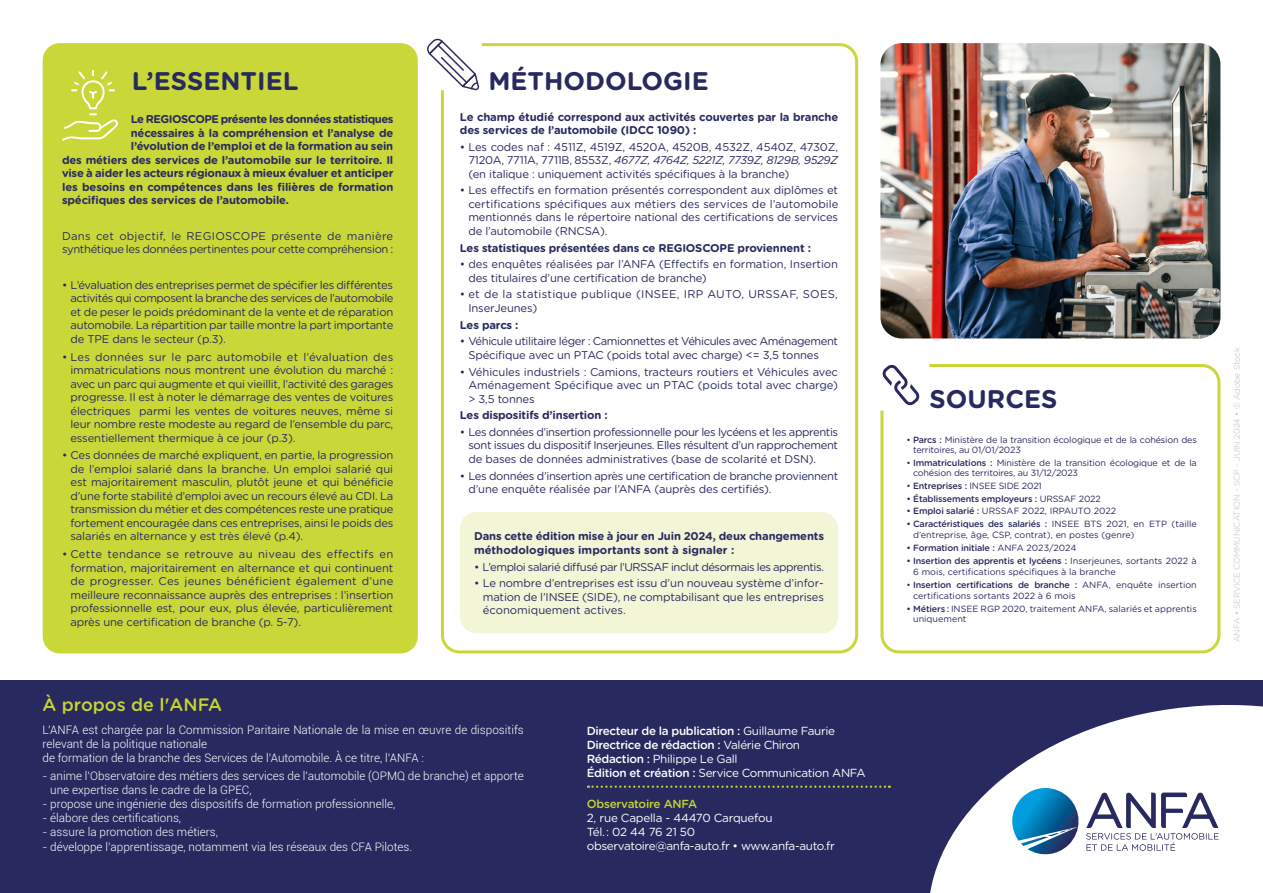
<style>
.page{position:relative;width:1263px;height:893px;background:#fff}
.page>*{position:absolute;margin:0;border:0;box-sizing:border-box;transform-origin:0 0}
.t1{font:700 25.5px "Gotham Rounded";color:#282a5f}
.t2{font:500 18px "Gotham Rounded";color:#c7d52f}
.t3{font:300 11.7px/14.1px "Roboto";color:#fff}
.t4{font:500 11.7px/14.1px "Gotham Rounded";letter-spacing:-.03em;color:#fff}
.t5{font:11.7px/14.1px "Gotham Rounded";letter-spacing:-.03em;color:#fff}
.t6{font:500 11.7px "Gotham Rounded";letter-spacing:-.02em;color:#c7d52f}
.t7{font:11.25px/13.5px "Gotham Rounded";letter-spacing:-.015em;color:#282a5f;text-align:justify}
.t8{font:700 11.25px/13.5px "Gotham Rounded";letter-spacing:-.015em;color:#282a5f}
.t9{font:11.25px/13.5px "Gotham Rounded";letter-spacing:-.035em;color:#282a5f}
.t10{font:11.25px/13.5px "Gotham Rounded";letter-spacing:.02em;color:#282a5f}
.t11{font:11.25px "Gotham Rounded";letter-spacing:-.045em;color:#282a5f}
.t12{font:700 11.25px "Gotham Rounded";letter-spacing:-.045em;color:#282a5f}
.t13{font:9px/10.8px "Gotham Rounded";letter-spacing:-.015em;color:#282a5f}
.t14{font:500 9px "Gotham Rounded";letter-spacing:-.02em;color:#282a5f}
.t15{font:300 8.25px "Gotham";color:#babac7}
.s1{font-style:italic}
.s2{font-weight:400}
.s3{font-weight:500}
</style>
<div class="page">
<div style="left:880px;top:364px;width:340px;height:289px;border:3px solid #c7d52f;border-radius:17px"></div>
<div style="left:847px;top:329px;width:82px;height:82px;background:#fff;border-radius:50%"></div>
<div style="left:0;top:680px;width:1263px;height:213px;background:#282a5f"></div>
<svg style="left:930px;top:705px;width:333px;height:188px;fill:#fff"></svg>
<svg style="left:1012px;top:788px;width:206px;height:69px;background:#a9c1d5"></svg>
<svg style="left:588px;top:785px;width:302px;height:3px"></svg>
<svg style="left:882px;top:364px;width:38px;height:42px"></svg>
<div style="left:441px;top:43px;width:417px;height:610px;border:3px solid #c7d52f;border-radius:17px"></div>
<div style="left:400px;top:8px;width:82px;height:82px;background:#fff;border-radius:50%"></div>
<svg style="left:427px;top:39px;width:52px;height:51px"></svg>
<div style="left:43px;top:43px;width:375px;height:610px;background:#c9d739;border-radius:17px"></div>
<svg style="left:62px;top:70px;width:56px;height:71px"></svg>
<img style="left:880px;top:43px;width:340px;height:295px">
<div style="left:460px;top:512px;width:378px;height:121px;background:#f2f5d6;border-radius:17px"></div>
<h1 class="t1" style="left:132px;top:63px;width:168px">L’ESSENTIEL</h1>
<p class="t12" style="left:131px;top:111px;width:264px">Le REGIOSCOPE présente les données statistiques</p>
<p class="t8" style="left:131px;top:126px;width:264px">nécessaires à la compréhension et l’analyse de</p>
<p class="t8" style="left:131px;top:139px;width:264px">l’évolution de l’emploi et de la formation au sein</p>
<p class="t8" style="left:62px;top:153px;width:333px">des métiers des services de l’automobile sur le territoire. Il</p>
<p class="t8" style="left:62px;top:166px;width:333px">vise à aider les acteurs régionaux à mieux évaluer et anticiper</p>
<p class="t8" style="left:62px;top:180px;width:333px">les besoins en compétences dans les filières de formation</p>
<p class="t8" style="left:62px;top:193px;width:228px">spécifiques des services de l’automobile.</p>
<p class="t9" style="left:62px;top:229px;width:333px">Dans cet objectif, le REGIOSCOPE présente de manière synthétique les données pertinentes pour cette compréhension :</p>
<p class="t7" style="left:70px;top:278px;width:325px;text-indent:-8px">• L’évaluation des entreprises permet de spécifier les différentes activités qui composent la branche des services de l’automobile et de peser le poids prédominant de la vente et de réparation automobile. La répartition par taille montre la part importante de TPE dans le secteur (p.3).</p>
<p class="t7" style="left:70px;top:349px;width:324px;text-indent:-8px">• Les données sur le parc automobile et l’évaluation des immatriculations nous montrent une évolution du marché : avec un parc qui augmente et qui vieillit, l’activité des garages progresse. Il est à noter le démarrage des ventes de voitures électriques parmi les ventes de voitures neuves, même si leur nombre reste modeste au regard de l’ensemble du parc, essentiellement thermique à ce jour (p.3).</p>
<p class="t7" style="left:70px;top:448px;width:324px;text-indent:-8px">• Ces données de marché expliquent, en partie, la progression de l’emploi salarié dans la branche. Un emploi salarié qui est majoritairement masculin, plutôt jeune et qui bénéficie d’une forte stabilité d’emploi avec un recours élevé au CDI. La transmission du métier et des compétences reste une pratique fortement encouragée dans ces entreprises, ainsi le poids des salariés en alternance y est très élevé (p.4).</p>
<p class="t7" style="left:70px;top:547px;width:324px;text-indent:-8px">• Cette tendance se retrouve au niveau des effectifs en formation, majoritairement en alternance et qui continuent de progresser. Ces jeunes bénéficient également d’une meilleure reconnaissance auprès des entreprises : l’insertion professionnelle est, pour eux, plus élevée, particulièrement après une certification de branche (p. 5-7).</p>
<h2 class="t2" style="left:43px;top:692px;width:181px">À propos de l'ANFA</h2>
<h1 class="t1" style="left:488px;top:63px;width:222px">MÉTHODOLOGIE</h1>
<p class="t8" style="left:460px;top:109px;width:380px">Le champ étudié correspond aux activités couvertes par la branche des services de l’automobile (IDCC 1090) :</p>
<p class="t7" style="left:468px;top:139px;width:371px;text-indent:-8px">• Les codes naf : 4511Z, 4519Z, 4520A, 4520B, 4532Z, 4540Z, 4730Z, 7120A, 7711A, 7711B, 8553Z, <span class="s1">4677Z, 4764Z, 5221Z, 7739Z, 8129B, 9529Z </span>(en italique : uniquement activités spécifiques à la branche)</p>
<p class="t7" style="left:468px;top:183px;width:371px;text-indent:-8px">• Les effectifs en formation présentés correspondent aux diplômes et certifications spécifiques aux métiers des services de l’automobile mentionnés dans le répertoire national des certifications de services de l’automobile (RNCSA).</p>
<p class="t8" style="left:460px;top:240px;width:353px">Les statistiques présentées dans ce REGIOSCOPE proviennent :</p>
<p class="t7" style="left:468px;top:257px;width:371px;text-indent:-8px">• des enquêtes réalisées par l’ANFA (Effectifs en formation, Insertion des titulaires d’une certification de branche)</p>
<p class="t10" style="left:468px;top:287px;width:371px;text-indent:-8px">• et de la statistique publique (INSEE, IRP AUTO, URSSAF, SOES,<br>InserJeunes)</p>
<p class="t8" style="left:460px;top:317px;width:60px">Les parcs :</p>
<p class="t9" style="left:468px;top:334px;width:371px;text-indent:-8px">• Véhicule utilitaire léger : Camionnettes et Véhicules avec Aménagement<br>Spécifique avec un PTAC (poids total avec charge) &lt;= 3,5 tonnes</p>
<p class="t7" style="left:468px;top:364px;width:371px;text-indent:-8px">• Véhicules industriels : Camions, tracteurs routiers et Véhicules avec Aménagement Spécifique avec un PTAC (poids total avec charge) &gt; 3,5 tonnes</p>
<p class="t8" style="left:460px;top:408px;width:149px">Les dispositifs d’insertion :</p>
<p class="t7" style="left:468px;top:425px;width:371px;text-indent:-8px">• Les données d’insertion professionnelle pour les lycéens et les apprentis sont issues du dispositif Inserjeunes. Elles résultent d’un rapprochement de bases de données administratives (base de scolarité et DSN).</p>
<p class="t7" style="left:468px;top:468px;width:371px;text-indent:-8px">• Les données d’insertion après une certification de branche proviennent d’une enquête réalisée par l’ANFA (auprès des certifiés).</p>
<p class="t8" style="left:474px;top:529px;width:351px">Dans cette édition mise à jour en Juin 2024, deux changements méthodologiques importants sont à signaler :</p>
<p class="t11" style="left:474px;top:559px;width:351px">• L’emploi salarié diffusé par l’URSSAF inclut désormais les apprentis.</p>
<p class="t7" style="left:483px;top:576px;width:343px;text-indent:-9px">• Le nombre d’entreprises est issu d’un nouveau système d’infor&shy;mation de l’INSEE (SIDE), ne comptabilisant que les entreprises économiquement actives.</p>
<p class="t3" style="left:43px;top:722px;width:483px">L’ANFA est chargée par la Commission Paritaire Nationale de la mise en œuvre de dispositifs relevant de la politique nationale<br>de formation de la branche des Services de l’Automobile. À ce titre, l’ANFA :</p>
<p class="t3" style="left:50px;top:769px;width:475px;text-indent:-8px">- anime l’Observatoire des métiers des services de l'automobile (OPMQ de branche) et apporte une expertise dans le cadre de la GPEC,</p>
<p class="t3" style="left:43px;top:797px;width:354px">- propose une ingénierie des dispositifs de formation professionnelle,</p>
<p class="t3" style="left:43px;top:811px;width:140px">- élabore des certifications,</p>
<p class="t3" style="left:43px;top:825px;width:177px">- assure la promotion des métiers,</p>
<p class="t3" style="left:43px;top:839px;width:371px">- développe l’apprentissage, notamment via les réseaux des CFA Pilotes.</p>
<p class="t4" style="left:587px;top:724px;width:280px">Directeur de la publication : <span class="s2">Guillaume Faurie </span>Directrice de rédaction : <span class="s2">Valérie Chiron<br></span>Rédaction : <span class="s2">Philippe Le Gall<br></span>Édition et création : <span class="s2">Service Communication ANFA</span></p>
<p class="t6" style="left:587px;top:796px;width:112px">Observatoire ANFA</p>
<p class="t5" style="left:587px;top:811px;width:250px">2, rue Capella - 44470 Carquefou<br>Tél. : 02 44 76 21 50 observatoire@anfa-auto.fr • www.anfa-auto.fr</p>
<h1 class="t1" style="left:929px;top:380px;width:129px">SOURCES</h1>
<p class="t13" style="left:913px;top:434px;width:285px;text-indent:-7px">• <span class="s3">Parcs :</span> Ministère de la transition écologique et de la cohésion des territoires, au 01/01/2023</p>
<p class="t13" style="left:913px;top:457px;width:285px;text-indent:-7px">• <span class="s3">Immatriculations :</span> Ministère de la transition écologique et de la cohésion des territoires, au 31/12/2023</p>
<p class="t13" style="left:906px;top:480px;width:137px">• <span class="s3">Entreprises :</span> INSEE SIDE 2021</p>
<p class="t14" style="left:906px;top:492px;width:196px">• Établissements employeurs : <span class="s2">URSSAF 2022</span></p>
<p class="t13" style="left:906px;top:505px;width:211px"><span class="s3">• Emploi salarié :</span> URSSAF 2022, IRPAUTO 2022</p>
<p class="t13" style="left:913px;top:518px;width:285px;text-indent:-7px"><span class="s3">• Caractéristiques des salariés :</span> INSEE BTS 2021, en ETP (taille d’entreprise, âge, CSP, contrat), en postes (genre)</p>
<p class="t14" style="left:906px;top:541px;width:172px">• Formation initiale : <span class="s2">ANFA 2023/2024</span></p>
<p class="t13" style="left:913px;top:555px;width:285px;text-indent:-7px"><span class="s3">• Insertion des apprentis et lycéens :</span> Inserjeunes, sortants 2022 à<br>6 mois, certifications spécifiques à la branche</p>
<p class="t13" style="left:913px;top:579px;width:285px;text-indent:-7px">• <span class="s3">Insertion certifications de branche :</span> ANFA, enquête insertion certifications sortants 2022 à 6 mois</p>
<p class="t13" style="left:913px;top:602px;width:285px;text-indent:-7px"><span class="s3">• Métiers :</span> INSEE RGP 2020, traitement ANFA, salariés et apprentis uniquement</p>
<p class="t15" style="left:1232px;top:642px;width:296px;rotate:-90deg">ANFA • SERVICE COMMUNICATION - SCP - JUIN 2024 • © Adobe Stock</p>
</div>
